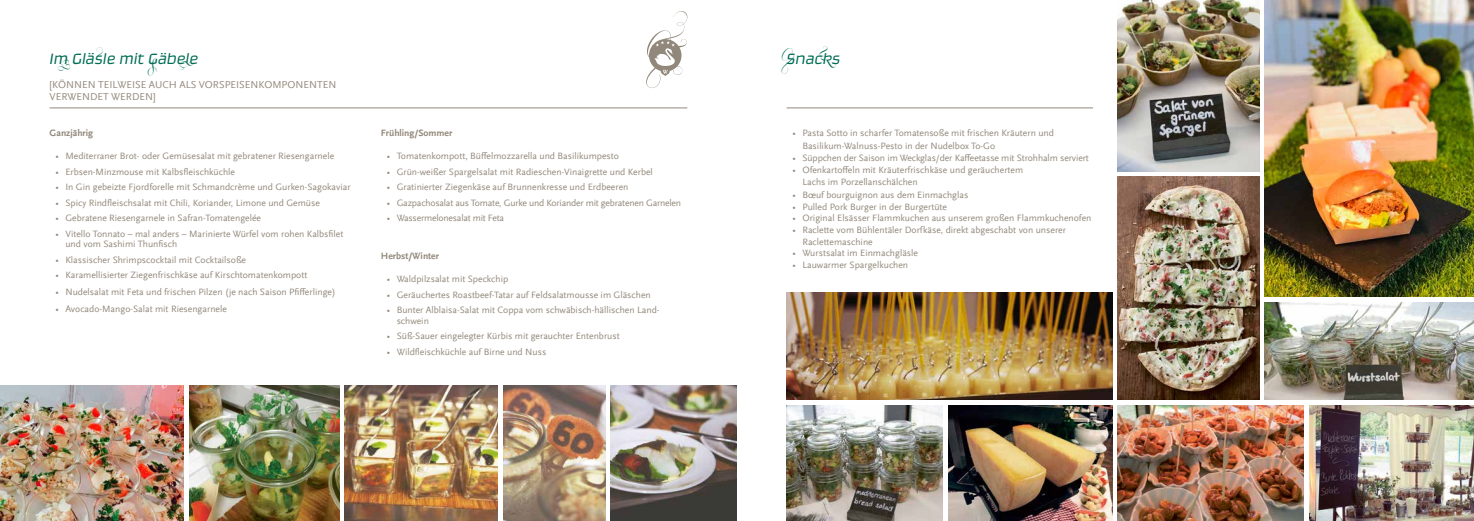
<style>
.page{position:relative;width:1474px;height:521px;background:#fff}
.page>*{position:absolute;margin:0;border:0;box-sizing:border-box;transform-origin:0 0}
.t1{font:italic 300 17.5px "Ginger Pro";color:#006d55}
.t2{font:10.5px/12.2px "Scala Sans Offc";color:#92887a}
.t3{font:9.62px/12.2px "Scala Sans Offc";color:#92887a}
.t4{font:9.62px "Scala Sans Offc";letter-spacing:-.02em;color:#92887a}
.t5{font:700 9.62px "Scala Sans Offc";color:#92887a}
</style>
<div class="page">
<hr style="left:786px;top:108px;width:307px;height:1px;background:#92887a">
<img style="left:948px;top:405px;width:164px;height:116px">
<img style="left:1117px;top:177px;width:142px;height:222px">
<img style="left:1117px;top:0;width:142px;height:171px">
<img style="left:1264px;top:302px;width:209px;height:97px">
<img style="left:1117px;top:405px;width:186px;height:116px">
<img style="left:786px;top:405px;width:156px;height:116px">
<img style="left:1309px;top:405px;width:164px;height:116px">
<img style="left:1264px;top:0;width:209px;height:296px">
<img style="left:786px;top:292px;width:326px;height:107px">
<hr style="left:50px;top:108px;width:637px;height:1px;background:#92887a">
<img style="left:0;top:386px;width:183px;height:135px">
<img style="left:189px;top:386px;width:150px;height:135px">
<img style="left:345px;top:386px;width:152px;height:135px">
<img style="left:611px;top:386px;width:126px;height:135px">
<img style="left:503px;top:386px;width:102px;height:135px">
<svg style="left:646px;top:11px;width:41px;height:77px"></svg>
<h1 class="t1" style="left:50px;top:48px;width:151px">Im Gläsle mit Gäbele</h1>
<p class="t2" style="left:50px;top:78px;width:288px">[KÖNNEN TEILWEISE AUCH ALS VORSPEISENKOMPONENTEN<br>VERWENDET WERDEN]</p>
<p class="t5" style="left:50px;top:128px;width:45px">Ganzjährig</p>
<p class="t3" style="left:55px;top:150px;width:280px">• Mediterraner Brot- oder Gemüsesalat mit gebratener Riesengarnele</p>
<p class="t3" style="left:55px;top:166px;width:181px">• Erbsen-Minzmouse mit Kalbsfleischküchle</p>
<p class="t3" style="left:55px;top:181px;width:296px">• In Gin gebeizte Fjordforelle mit Schmandcrème und Gurken-Sagokaviar</p>
<p class="t3" style="left:55px;top:197px;width:266px">• Spicy Rindfleischsalat mit Chili, Koriander, Limone und Gemüse</p>
<p class="t3" style="left:55px;top:212px;width:207px">• Gebratene Riesengarnele in Safran-Tomatengelée</p>
<p class="t3" style="left:65px;top:228px;width:279px;line-height:10.5px;text-indent:-10px">• Vitello Tonnato – mal anders – Marinierte Würfel vom rohen Kalbsfilet und vom Sashimi Thunfisch</p>
<p class="t3" style="left:55px;top:253px;width:192px">• Klassischer Shrimpscocktail mit Cocktailsoße</p>
<p class="t3" style="left:55px;top:269px;width:253px">• Karamellisierter Ziegenfrischkäse auf Kirschtomatenkompott</p>
<p class="t3" style="left:55px;top:286px;width:281px">• Nudelsalat mit Feta und frischen Pilzen (je nach Saison Pfifferlinge)</p>
<p class="t3" style="left:55px;top:303px;width:173px">• Avocado-Mango-Salat mit Riesengarnele</p>
<p class="t5" style="left:381px;top:128px;width:73px">Frühling/Sommer</p>
<p class="t3" style="left:387px;top:150px;width:234px">• Tomatenkompott, Büffelmozzarella und Basilikumpesto</p>
<p class="t3" style="left:387px;top:166px;width:268px">• Grün-weißer Spargelsalat mit Radieschen-Vinaigrette und Kerbel</p>
<p class="t3" style="left:387px;top:181px;width:243px">• Gratinierter Ziegenkäse auf Brunnenkresse und Erdbeeren</p>
<p class="t4" style="left:387px;top:197px;width:296px">• Gazpachosalat aus Tomate, Gurke und Koriander mit gebratenen Garnelen</p>
<p class="t4" style="left:387px;top:213px;width:119px">• Wassermelonesalat mit Feta</p>
<p class="t5" style="left:381px;top:251px;width:60px">Herbst/Winter</p>
<p class="t3" style="left:387px;top:273px;width:123px">• Waldpilzsalat mit Speckchip</p>
<p class="t3" style="left:387px;top:289px;width:265px">• Geräuchertes Roastbeef-Tatar auf Feldsalatmousse im Gläschen</p>
<p class="t3" style="left:397px;top:305px;width:264px;line-height:10.5px;text-indent:-10px">• Bunter Alblaisa-Salat mit Coppa vom schwäbisch-hällischen Land&shy;schwein</p>
<p class="t3" style="left:387px;top:330px;width:234px">• Süß-Sauer eingelegter Kürbis mit gerauchter Entenbrust</p>
<p class="t3" style="left:387px;top:345px;width:161px">• Wildfleischküchle auf Birne und Nuss</p>
<h1 class="t1" style="left:786px;top:48px;width:55px">Snacks</h1>
<p class="t3" style="left:802px;top:127px;width:253px;text-indent:-10px">• Pasta Sotto in scharfer Tomatensoße mit frischen Kräutern und<br>Basilikum-Walnuss-Pesto in der Nudelbox To-Go</p>
<p class="t3" style="left:792px;top:152px;width:298px">• Süppchen der Saison im Weckglas/der Kaffeetasse mit Strohhalm serviert</p>
<p class="t3" style="left:802px;top:164px;width:222px;text-indent:-10px">• Ofenkartoffeln mit Kräuterfrischkäse und geräuchertem<br>Lachs im Porzellanschälchen</p>
<p class="t3" style="left:792px;top:189px;width:177px">• Bœuf bourguignon aus dem Einmachglas</p>
<p class="t3" style="left:792px;top:201px;width:156px">• Pulled Pork Burger in der Burgertüte</p>
<p class="t3" style="left:792px;top:212px;width:300px">• Original Elsässer Flammkuchen aus unserem großen Flammkuchenofen</p>
<p class="t3" style="left:802px;top:224px;width:265px;line-height:11.5px;text-indent:-10px">• Raclette vom Bühlentäler Dorfkäse, direkt abgeschabt von unserer<br>Raclettemaschine</p>
<p class="t3" style="left:792px;top:247px;width:127px">• Wurstsalat im Einmachgläsle</p>
<p class="t3" style="left:792px;top:259px;width:117px">• Lauwarmer Spargelkuchen</p>
</div>
